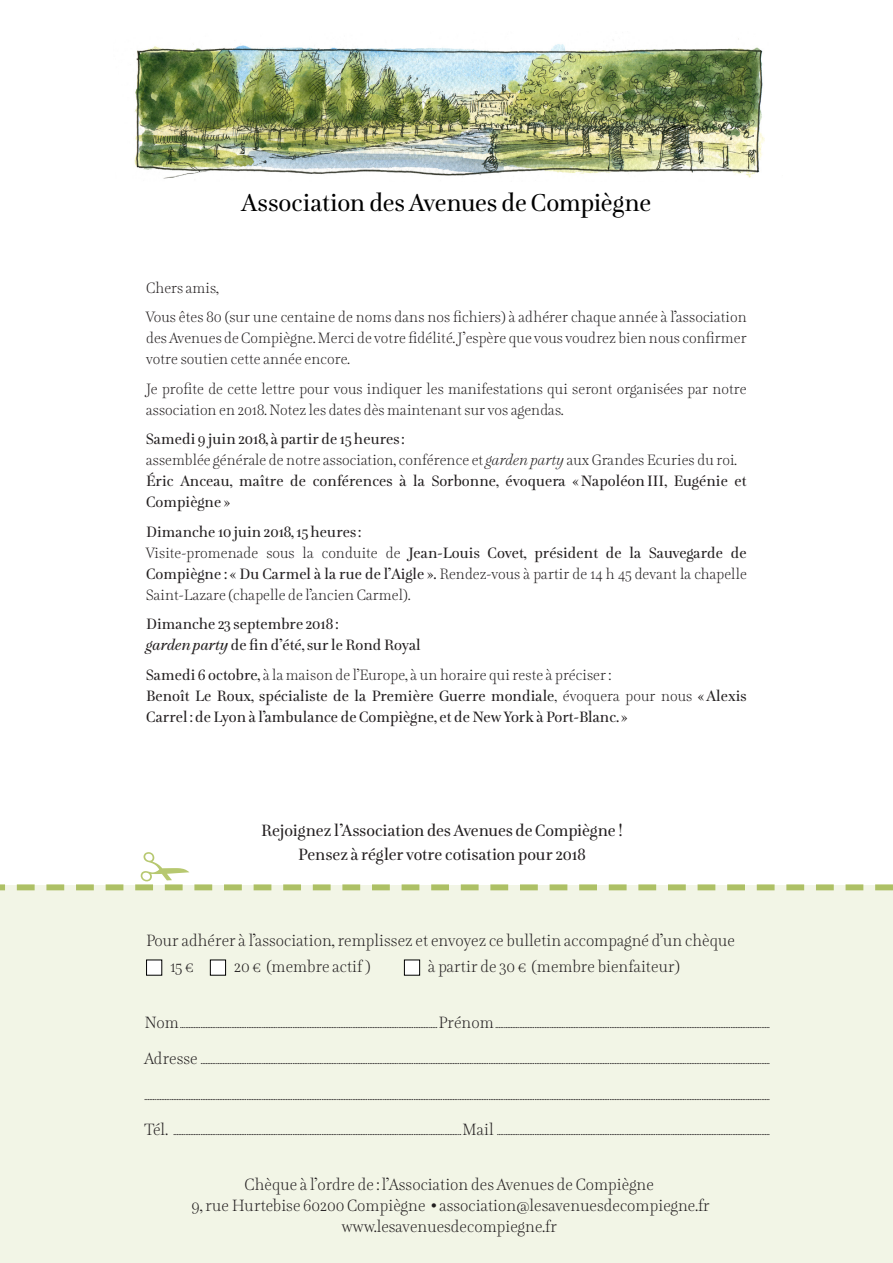
<style>
.page{position:relative;width:893px;height:1263px;background:#fff}
.page>*{position:absolute;margin:0;border:0;box-sizing:border-box;transform-origin:0 0}
.texte{font:27px "Lavigne Display";letter-spacing:-.015em;color:#000}
.List_Paragraph{font:300 18px/25.5px "Lavigne Display";color:#231f20}
.texteAvenues{font:18px/24px "Lavigne Display";letter-spacing:-.01em;color:#231f20;text-align:center}
.t1{font:300 16.5px/21px "Lavigne Display";color:#231f20;text-align:justify}
.t2{font:16.5px/21px "Lavigne Display";color:#231f20}
.List_Paragraph-2{font:300 12px "Lavigne Display";color:#231f20}
.s1{font-style:italic}
.s2{font-weight:400}
.s3{font-weight:300}
.s4{font-size:18px}
</style>
<div class="page">
<img style="left:134px;top:38px;width:631px;height:141px">
<div style="left:0;top:885px;width:893px;height:378px;background:#f2f5e6"></div>
<div style="left:146px;top:959px;width:16px;height:16px;background:#fff;border:1px solid #000"></div>
<div style="left:210px;top:959px;width:16px;height:16px;background:#fff;border:1px solid #000"></div>
<div style="left:404px;top:959px;width:16px;height:16px;background:#fff;border:1px solid #000"></div>
<svg style="left:0;top:884px;width:893px;height:6px"></svg>
<p class="texte" style="left:242px;top:189px;width:411px">Association des Avenues de Compiègne</p>
<p class="t1" style="left:146px;top:277px;width:74px">Chers amis,</p>
<p class="t1" style="left:146px;top:307px;width:602px">Vous êtes 80 (sur une centaine de noms dans nos fichiers) à adhérer chaque année à l’association des Avenues de Compiègne. Merci de votre fidélité. J’espère que vous voudrez bien nous confirmer votre soutien cette année encore.</p>
<p class="t1" style="left:146px;top:378px;width:602px">Je profite de cette lettre pour vous indiquer les manifestations qui seront organisées par notre association en 2018. Notez les dates dès maintenant sur vos agendas.</p>
<p class="t2" style="left:146px;top:429px;width:260px">Samedi 9 juin 2018, à partir de 15 heures:</p>
<p class="t1" style="left:146px;top:450px;width:592px">assemblée générale de notre association, conférence et <span class="s1">garden party</span> aux Grandes Ecuries du roi.</p>
<p class="t2" style="left:146px;top:471px;width:602px">Éric Anceau, maître de conférences à la Sorbonne, évoquera «NapoléonIII, Eugénie et<br>Compiègne »</p>
<p class="t2" style="left:146px;top:521px;width:216px">Dimanche 10 juin 2018, 15 heures:</p>
<p class="t1" style="left:146px;top:542px;width:602px">Visite-promenade sous la conduite de <span class="s2">Jean-Louis Covet, président de la Sauvegarde de Compiègne : « Du Carmel à la rue de l’Aigle ».</span> Rendez-vous à partir de 14 h 45 devant la chapelle Saint-Lazare (chapelle de l’ancien Carmel).</p>
<p class="t2" style="left:146px;top:614px;width:194px">Dimanche 23 septembre 2018 :</p>
<p class="t2" style="left:146px;top:635px;width:276px"><span class="s1">garden party</span> de fin d’été, sur le Rond Royal</p>
<p class="t1" style="left:146px;top:664px;width:466px"><span class="s2">Samedi 6 octobre,</span> à la maison de l’Europe, à un horaire qui reste à préciser :</p>
<p class="t2" style="left:146px;top:685px;width:602px">Benoît Le Roux, spécialiste de la Première Guerre mondiale<span class="s3">, évoquera pour nous</span> «Alexis<br>Carrel : de Lyon à l’ambulance de Compiègne, et de New York à Port-Blanc.»</p>
<p class="texteAvenues" style="left:261px;top:818px;width:363px">Rejoignez l’Association des Avenues de Compiègne !<br>Pensez à régler votre cotisation pour 2018</p>
<p class="List_Paragraph" style="left:170px;top:928px;width:566px;text-indent:-24px">Pour adhérer à l’association, remplissez et envoyez ce bulletin accompagné d’un chèque<br>15 €</p>
<p class="List_Paragraph" style="left:234px;top:954px;width:138px">20 € (membre actif )</p>
<p class="List_Paragraph" style="left:428px;top:954px;width:253px">à partir de 30 € (membre bienfaiteur)</p>
<p class="List_Paragraph-2" style="left:144px;top:1018px;width:627px"><span class="s4">Nom</span>.......................................................................................................................................................<span class="s4">Prénom</span>.................................................................................................................................................................</p>
<p class="List_Paragraph-2" style="left:144px;top:1054px;width:627px"><span class="s4">Adresse</span> ..............................................................................................................................................................................................................................................................................................................................................</p>
<p class="List_Paragraph-2" style="left:144px;top:1089px;width:627px">...............................................................................................................................................................................................................................................................................................................................................................................</p>
<p class="List_Paragraph-2" style="left:144px;top:1125px;width:627px"><span class="s4">Tél.</span> .........................................................................................................................................................................<span class="s4">Mail</span> ................................................................................................................................................................</p>
<p class="List_Paragraph" style="left:191px;top:1174px;width:520px;line-height:20.7px;text-align:center">Chèque à l’ordre de : l’Association des Avenues de Compiègne<br>9, rue Hurtebise 60200 Compiègne • association@lesavenuesdecompiegne.fr</p>
<p class="List_Paragraph" style="left:342px;top:1213px;width:217px">www.lesavenuesdecompiegne.fr</p>
</div>
